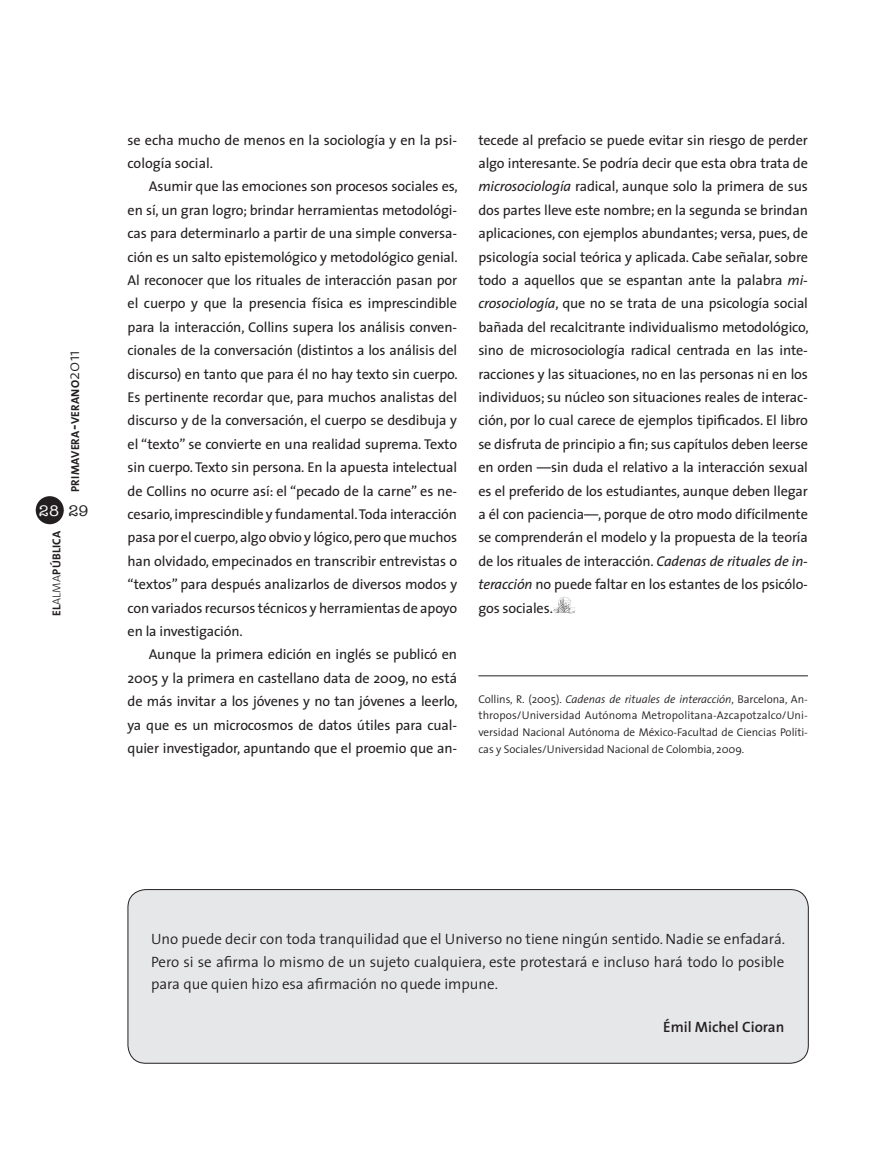
<style>
.page{position:relative;width:893px;height:1170px;background:#fff}
.page>*{position:absolute;margin:0;border:0;box-sizing:border-box;transform-origin:0 0}
.t1{font:15.75px "American Typewriter";color:#fff}
.t2{font:300 15px/22.5px "The Sans";color:#231f20;text-align:justify}
.t3{font:600 15px "The Sans";color:#231f20}
.t4{font:14.25px/23.4px "The Sans";letter-spacing:-.01em;color:#231f20;text-align:justify}
.t5{font:700 11.55px "The Sans";letter-spacing:.02em;color:#231f20}
.t6{font:300 11.25px/16.5px "The Sans";letter-spacing:-.005em;color:#231f20;text-align:justify}
.s1{font-size:16.5px}
.s2{font-weight:300;font-size:16.5px}
.s3{color:#231f20}
.s4{font-weight:300}
.s5{font-style:italic}
</style>
<div class="page">
<div style="left:36px;top:496px;width:28px;height:28px;background:#231f20;border-radius:50%"></div>
<div style="left:128px;top:889px;width:680px;height:174px;background:#e6e7e9;border-radius:18px"></div>
<div style="left:128px;top:889px;width:681px;height:174px;border:1px solid #231f20;border-radius:18px"></div>
<hr style="left:478px;top:675px;width:330px;height:1px;background:#231f20">
<svg style="left:553px;top:597px;width:22px;height:17px"></svg>
<p class="t5" style="left:66px;top:492px;width:143px;rotate:-90deg">primavera<span class="s1">-</span>verano<span class="s2">2011</span></p>
<p class="t1" style="left:39px;top:501px;width:51px">28 <span class="s3">29</span></p>
<p class="t5" style="left:47px;top:616px;width:87px;rotate:-90deg">el<span class="s4">alma</span>pública</p>
<p class="t4" style="left:128px;top:128px;width:331px">se echa mucho de menos en la sociología y en la psi&shy;cología social.</p>
<p class="t4" style="left:128px;top:174px;width:332px;text-indent:21px">Asumir que las emociones son procesos sociales es, en sí, un gran logro; brindar herramientas metodológi&shy;cas para determinarlo a partir de una simple conversa&shy;ción es un salto epistemológico y metodológico genial.<br>Al reconocer que los rituales de interacción pasan por el cuerpo y que la presencia física es imprescindible para la interacción, Collins supera los análisis conven&shy;cionales de la conversación (distintos a los análisis del discurso) en tanto que para él no hay texto sin cuerpo.<br>Es pertinente recordar que, para muchos analistas del discurso y de la conversación, el cuerpo se desdibuja y el “texto” se convierte en una realidad suprema. Texto sin cuerpo. Texto sin persona. En la apuesta intelectual de Collins no ocurre así: el “pecado de la carne” es ne&shy;cesario, imprescindible y fundamental. Toda interacción pasa por el cuerpo, algo obvio y lógico, pero que muchos han olvidado, empecinados en transcribir entrevistas o “textos” para después analizarlos de diversos modos y con variados recursos técnicos y herramientas de apoyo en la investigación.</p>
<p class="t4" style="left:128px;top:642px;width:332px;text-indent:21px">Aunque la primera edición en inglés se publicó en 2005 y la primera en castellano data de 2009, no está de más invitar a los jóvenes y no tan jóvenes a leerlo, ya que es un microcosmos de datos útiles para cual&shy;quier investigador, apuntando que el proemio que an-</p>
<p class="t4" style="left:478px;top:128px;width:332px">tecede al prefacio se puede evitar sin riesgo de perder algo interesante. Se podría decir que esta obra trata de <span class="s5">microsociología</span> radical, aunque solo la primera de sus dos partes lleve este nombre; en la segunda se brindan aplicaciones, con ejemplos abundantes; versa, pues, de psicología social teórica y aplicada. Cabe señalar, sobre todo a aquellos que se espantan ante la palabra <span class="s5">mi&shy;crosociología</span>, que no se trata de una psicología social bañada del recalcitrante individualismo metodológico, sino de microsociología radical centrada en las inte&shy;racciones y las situaciones, no en las personas ni en los individuos; su núcleo son situaciones reales de interac&shy;ción, por lo cual carece de ejemplos tipificados. El libro se disfruta de principio a fin; sus capítulos deben leerse en orden —sin duda el relativo a la interacción sexual es el preferido de los estudiantes, aunque deben llegar a él con paciencia—, porque de otro modo difícilmente se comprenderán el modelo y la propuesta de la teoría de los rituales de interacción. <span class="s5">Cadenas de rituales de in&shy;teracción</span> no puede faltar en los estantes de los psicólo&shy;gos sociales.</p>
<p class="t6" style="left:478px;top:690px;width:331px">Collins, R. (2005). <span class="s5">Cadenas de rituales de interacción</span>, Barcelona, An&shy;thropos/Universidad Autónoma Metropolitana-Azcapotzalco/Uni&shy;versidad Nacional Autónoma de México-Facultad de Ciencias Políti&shy;cas y Sociales/Universidad Nacional de Colombia, 2009.</p>
<p class="t2" style="left:151px;top:927px;width:635px">Uno puede decir con toda tranquilidad que el Universo no tiene ningún sentido. Nadie se enfadará.<br>Pero si se afirma lo mismo de un sujeto cualquiera, este protestará e incluso hará todo lo posible para que quien hizo esa afirmación no quede impune.</p>
<p class="t3" style="left:663px;top:1013px;width:123px">Émil Michel Cioran</p>
</div>
